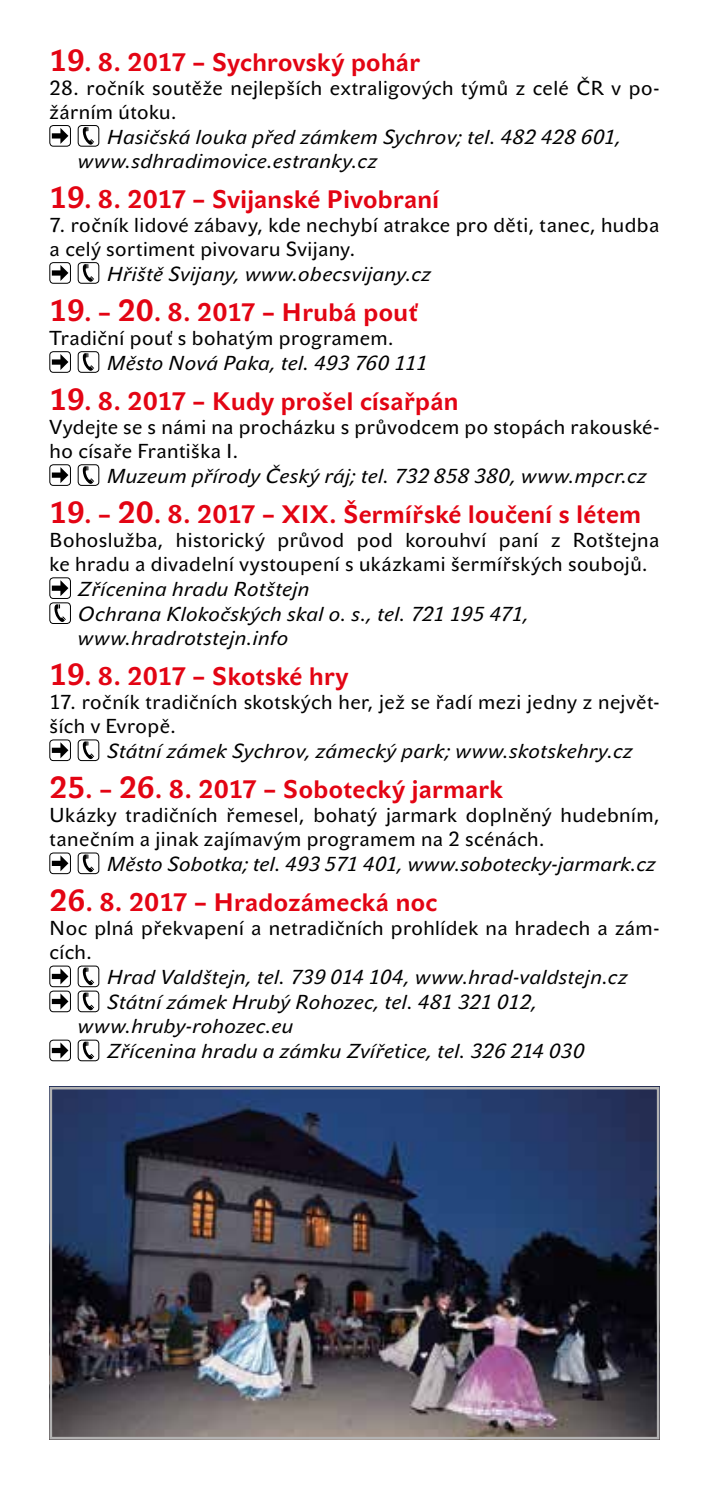
<style>
.page{position:relative;width:709px;height:1489px;background:#fff}
.page>*{position:absolute;margin:0;border:0;box-sizing:border-box;transform-origin:0 0}
.t1{font:700 25px "John Sans Text Pro";letter-spacing:.015em;color:#e30413}
.t2{font:20px/24px "John Sans Text Pro";letter-spacing:.025em;color:#000}
.t3{font:italic 20px/24.5px "John Sans Text Pro";letter-spacing:.025em;color:#000}
.s1{font-size:30px}
</style>
<div class="page">
<div style="left:50px;top:125px;width:21px;height:21px;border:1px solid #000;border-radius:4px"></div>
<svg style="left:52px;top:128px;width:16px;height:16px"></svg>
<div style="left:78px;top:125px;width:21px;height:21px;border:1px solid #000;border-radius:4px"></div>
<svg style="left:83px;top:127px;width:11px;height:18px"></svg>
<div style="left:50px;top:262px;width:21px;height:21px;border:1px solid #000;border-radius:4px"></div>
<svg style="left:52px;top:265px;width:16px;height:16px"></svg>
<div style="left:78px;top:262px;width:21px;height:21px;border:1px solid #000;border-radius:4px"></div>
<svg style="left:83px;top:264px;width:11px;height:18px"></svg>
<div style="left:50px;top:351px;width:21px;height:21px;border:1px solid #000;border-radius:4px"></div>
<svg style="left:52px;top:354px;width:16px;height:16px"></svg>
<div style="left:78px;top:351px;width:21px;height:21px;border:1px solid #000;border-radius:4px"></div>
<svg style="left:83px;top:353px;width:11px;height:18px"></svg>
<div style="left:50px;top:464px;width:21px;height:21px;border:1px solid #000;border-radius:4px"></div>
<svg style="left:52px;top:467px;width:16px;height:16px"></svg>
<div style="left:78px;top:464px;width:21px;height:21px;border:1px solid #000;border-radius:4px"></div>
<svg style="left:83px;top:466px;width:11px;height:18px"></svg>
<div style="left:50px;top:577px;width:21px;height:21px;border:1px solid #000;border-radius:4px"></div>
<svg style="left:52px;top:580px;width:16px;height:16px"></svg>
<div style="left:50px;top:602px;width:21px;height:21px;border:1px solid #000;border-radius:4px"></div>
<svg style="left:54px;top:604px;width:12px;height:18px"></svg>
<div style="left:50px;top:739px;width:21px;height:21px;border:1px solid #000;border-radius:4px"></div>
<svg style="left:52px;top:742px;width:16px;height:16px"></svg>
<div style="left:78px;top:739px;width:21px;height:21px;border:1px solid #000;border-radius:4px"></div>
<svg style="left:83px;top:741px;width:11px;height:18px"></svg>
<div style="left:50px;top:852px;width:21px;height:21px;border:1px solid #000;border-radius:4px"></div>
<svg style="left:52px;top:855px;width:16px;height:16px"></svg>
<div style="left:78px;top:852px;width:21px;height:21px;border:1px solid #000;border-radius:4px"></div>
<svg style="left:83px;top:854px;width:11px;height:18px"></svg>
<div style="left:50px;top:965px;width:21px;height:21px;border:1px solid #000;border-radius:4px"></div>
<svg style="left:52px;top:968px;width:16px;height:16px"></svg>
<div style="left:78px;top:965px;width:21px;height:21px;border:1px solid #000;border-radius:4px"></div>
<svg style="left:83px;top:967px;width:11px;height:18px"></svg>
<div style="left:50px;top:990px;width:21px;height:21px;border:1px solid #000;border-radius:4px"></div>
<svg style="left:52px;top:993px;width:16px;height:16px"></svg>
<div style="left:78px;top:990px;width:21px;height:21px;border:1px solid #000;border-radius:4px"></div>
<svg style="left:83px;top:992px;width:11px;height:18px"></svg>
<div style="left:50px;top:1039px;width:21px;height:21px;border:1px solid #000;border-radius:4px"></div>
<svg style="left:52px;top:1042px;width:16px;height:16px"></svg>
<div style="left:78px;top:1039px;width:21px;height:21px;border:1px solid #000;border-radius:4px"></div>
<svg style="left:83px;top:1041px;width:11px;height:18px"></svg>
<img style="left:53px;top:1089px;width:603px;height:347px">
<div style="left:50px;top:1086px;width:609px;height:353px;border:2px solid #b2b2b2"></div>
<p class="t1" style="left:50px;top:48px;width:371px"><span class="s1">19</span>. 8. 2017 – Sychrovský pohár</p>
<p class="t2" style="left:50px;top:76px;width:611px">28. ročník soutěže nejlepších extraligových týmů z celé ČR v po&shy;žárním útoku.</p>
<p class="t3" style="left:78px;top:125px;width:544px;text-indent:29px">Hasičská louka před zámkem Sychrov; tel. 482 428 601, www.sdhradimovice.estranky.cz</p>
<p class="t1" style="left:50px;top:185px;width:391px"><span class="s1">19</span>. 8. 2017 – Svijanské Pivobraní</p>
<p class="t2" style="left:50px;top:213px;width:611px">7. ročník lidové zábavy, kde nechybí atrakce pro děti, tanec, hudba a celý sortiment pivovaru Svijany.</p>
<p class="t3" style="left:107px;top:262px;width:325px">Hřiště Svijany, www.obecsvijany.cz</p>
<p class="t1" style="left:50px;top:298px;width:369px"><span class="s1">19</span>. – <span class="s1">20</span>. 8. 2017 – Hrubá pouť</p>
<p class="t2" style="left:50px;top:326px;width:345px">Tradiční pouť s bohatým programem.</p>
<p class="t3" style="left:107px;top:351px;width:321px">Město Nová Paka, tel. 493 760 111</p>
<p class="t1" style="left:50px;top:387px;width:410px"><span class="s1">19</span>. 8. 2017 – Kudy prošel císařpán</p>
<p class="t2" style="left:50px;top:415px;width:611px">Vydejte se s námi na procházku s průvodcem po stopách rakouské&shy;ho císaře Františka I.</p>
<p class="t3" style="left:107px;top:464px;width:541px">Muzeum přírody Český ráj; tel. 732 858 380, www.mpcr.cz</p>
<p class="t1" style="left:50px;top:500px;width:593px"><span class="s1">19</span>. – <span class="s1">20</span>. 8. 2017 – XIX. Šermířské loučení s létem</p>
<p class="t2" style="left:50px;top:528px;width:611px">Bohoslužba, historický průvod pod korouhví paní z Rotštejna ke hradu a divadelní vystoupení s ukázkami šermířských soubojů.</p>
<p class="t3" style="left:78px;top:577px;width:452px">Zřícenina hradu Rotštejn<br>Ochrana Klokočských skal o. s., tel. 721 195 471, www.hradrotstejn.info</p>
<p class="t1" style="left:50px;top:662px;width:300px"><span class="s1">19</span>. 8. 2017 – Skotské hry</p>
<p class="t2" style="left:50px;top:690px;width:611px">17. ročník tradičních skotských her, jež se řadí mezi jedny z největ&shy;ších v Evropě.</p>
<p class="t3" style="left:107px;top:739px;width:527px">Státní zámek Sychrov, zámecký park; www.skotskehry.cz</p>
<p class="t1" style="left:50px;top:775px;width:455px"><span class="s1">25</span>. – <span class="s1">26</span>. 8. 2017 – Sobotecký jarmark</p>
<p class="t2" style="left:50px;top:803px;width:611px">Ukázky tradičních řemesel, bohatý jarmark doplněný hudebním, tanečním a jinak zajímavým programem na 2 scénách.</p>
<p class="t3" style="left:107px;top:852px;width:550px">Město Sobotka; tel. 493 571 401, www.sobotecky-jarmark.cz</p>
<p class="t1" style="left:50px;top:888px;width:389px"><span class="s1">26</span>. 8. 2017 – Hradozámecká noc</p>
<p class="t2" style="left:50px;top:916px;width:611px">Noc plná překvapení a netradičních prohlídek na hradech a zám&shy;cích.</p>
<p class="t3" style="left:107px;top:965px;width:521px">Hrad Valdštejn, tel. 739 014 104, www.hrad-valdstejn.cz</p>
<p class="t3" style="left:107px;top:990px;width:431px">Státní zámek Hrubý Rohozec, tel. 481 321 012,</p>
<p class="t3" style="left:78px;top:1014px;width:217px">www.hruby-rohozec.eu</p>
<p class="t3" style="left:107px;top:1039px;width:478px">Zřícenina hradu a zámku Zvířetice, tel. 326 214 030</p>
</div>
